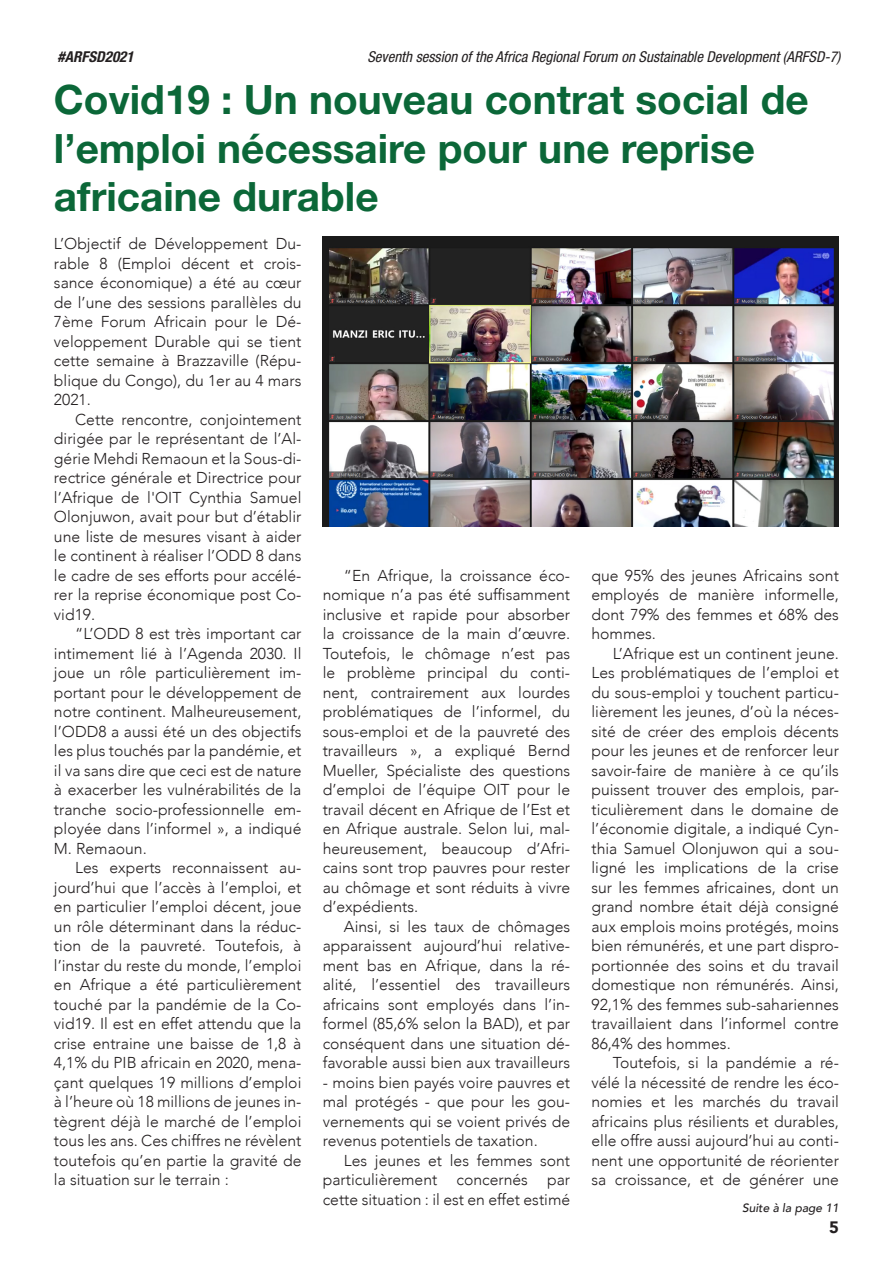
<style>
.page{position:relative;width:893px;height:1263px;background:#fff}
.page>*{position:absolute;margin:0;border:0;box-sizing:border-box;transform-origin:0 0}
._04_MainHead{font:700 40.5px/48.6px "Helvetica Neue LT Std";color:#0b6738}
.t1{font:900 16.5px "Avenir";color:#231f20}
._01_BodyText{font:300 15.75px/19.5px "Avenir";color:#231f20;text-align:justify}
._01_Body-firstpara{font:300 15.75px/19.5px "Avenir";color:#231f20;text-align:justify}
.t2{font:italic condensed 15px "Helvetica Neue LT Std";color:#231f20}
.t3{font:italic 700 condensed 15px "Helvetica Neue LT Std";color:#231f20}
._09_Continued_to_pag{font:italic 500 12px "Avenir";color:#231f20}
</style>
<div class="page">
<img style="left:323px;top:237px;width:516px;height:290px">
<p class="t3" style="left:58px;top:47px;width:78px">#ARFSD2021</p>
<p class="t2" style="left:367px;top:48px;width:475px">Seventh session of the Africa Regional Forum on Sustainable Development (ARFSD-7)</p>
<p class="_04_MainHead" style="left:54px;top:74px;width:756px">Covid19 : Un nouveau contrat social de l’emploi nécessaire pour une reprise africaine durable</p>
<p class="_01_Body-firstpara" style="left:54px;top:234px;width:249px">L’Objectif de Développement Du&shy;rable 8 (Emploi décent et crois&shy;sance économique) a été au cœur de l’une des sessions parallèles du 7ème Forum Africain pour le Dé&shy;veloppement Durable qui se tient cette semaine à Brazzaville (Répu&shy;blique du Congo), du 1er au 4 mars 2021.</p>
<p class="_01_BodyText" style="left:54px;top:409px;width:249px;text-indent:21px">Cette rencontre, conjointement dirigée par le représentant de l’Al&shy;gérie Mehdi Remaoun et la Sous-di&shy;rectrice générale et Directrice pour l’Afrique de l'OIT Cynthia Samuel Olonjuwon, avait pour but d’établir une liste de mesures visant à aider le continent à réaliser l’ODD 8 dans le cadre de ses efforts pour accélé&shy;rer la reprise économique post Co&shy;vid19.</p>
<p class="_01_BodyText" style="left:54px;top:624px;width:249px;text-indent:21px">“L’ODD 8 est très important car intimement lié à l’Agenda 2030. Il joue un rôle particulièrement im&shy;portant pour le développement de notre continent. Malheureusement, l’ODD8 a aussi été un des objectifs les plus touchés par la pandémie, et il va sans dire que ceci est de nature à exacerber les vulnérabilités de la tranche socio-professionnelle em&shy;ployée dans l’informel », a indiqué M. Remaoun.</p>
<p class="_01_BodyText" style="left:54px;top:858px;width:249px;text-indent:21px">Les experts reconnaissent au&shy;jourd’hui que l’accès à l’emploi, et en particulier l’emploi décent, joue un rôle déterminant dans la réduc&shy;tion de la pauvreté. Toutefois, à l’instar du reste du monde, l’emploi en Afrique a été particulièrement touché par la pandémie de la Co&shy;vid19. Il est en effet attendu que la crise entraine une baisse de 1,8 à 4,1% du PIB africain en 2020, mena&shy;çant quelques 19 millions d’emploi à l’heure où 18 millions de jeunes in&shy;tègrent déjà le marché de l’emploi tous les ans. Ces chiffres ne révèlent toutefois qu’en partie la gravité de la situation sur le terrain :</p>
<p class="_01_BodyText" style="left:323px;top:565px;width:249px;text-indent:21px">“En Afrique, la croissance éco&shy;nomique n’a pas été suffisamment inclusive et rapide pour absorber la croissance de la main d’œuvre.<br>Toutefois, le chômage n’est pas le problème principal du conti&shy;nent, contrairement aux lourdes problématiques de l’informel, du sous-emploi et de la pauvreté des travailleurs », a expliqué Bernd Mueller, Spécialiste des questions d’emploi de l’équipe OIT pour le travail décent en Afrique de l’Est et en Afrique australe. Selon lui, mal&shy;heureusement, beaucoup d’Afri&shy;cains sont trop pauvres pour rester au chômage et sont réduits à vivre d’expédients.</p>
<p class="_01_BodyText" style="left:323px;top:916px;width:249px;text-indent:21px">Ainsi, si les taux de chômages apparaissent aujourd’hui relative&shy;ment bas en Afrique, dans la ré&shy;alité, l’essentiel des travailleurs africains sont employés dans l’in&shy;formel (85,6% selon la BAD), et par conséquent dans une situation dé&shy;favorable aussi bien aux travailleurs</p>
<p class="_01_BodyText" style="left:323px;top:1072px;width:249px">- moins bien payés voire pauvres et mal protégés - que pour les gou&shy;vernements qui se voient privés de revenus potentiels de taxation.</p>
<p class="_01_BodyText" style="left:323px;top:1150px;width:249px;text-indent:21px">Les jeunes et les femmes sont particulièrement concernés par cette situation : il est en effet estimé</p>
<p class="_01_BodyText" style="left:591px;top:565px;width:249px">que 95% des jeunes Africains sont employés de manière informelle, dont 79% des femmes et 68% des hommes.</p>
<p class="_01_BodyText" style="left:591px;top:643px;width:249px;text-indent:21px">L’Afrique est un continent jeune.<br>Les problématiques de l’emploi et du sous-emploi y touchent particu&shy;lièrement les jeunes, d’où la néces&shy;sité de créer des emplois décents pour les jeunes et de renforcer leur savoir-faire de manière à ce qu’ils puissent trouver des emplois, par&shy;ticulièrement dans le domaine de l’économie digitale, a indiqué Cyn&shy;thia Samuel Olonjuwon qui a sou&shy;ligné les implications de la crise sur les femmes africaines, dont un grand nombre était déjà consigné aux emplois moins protégés, moins bien rémunérés, et une part dispro&shy;portionnée des soins et du travail domestique non rémunérés. Ainsi, 92,1% des femmes sub-sahariennes travaillaient dans l’informel contre 86,4% des hommes.</p>
<p class="_01_BodyText" style="left:591px;top:1053px;width:249px;text-indent:21px">Toutefois, si la pandémie a ré&shy;vélé la nécessité de rendre les éco&shy;nomies et les marchés du travail africains plus résilients et durables, elle offre aussi aujourd’hui au conti&shy;nent une opportunité de réorienter sa croissance, et de générer une</p>
<p class="_09_Continued_to_pag" style="left:742px;top:1200px;width:98px">Suite à la page 11</p>
<p class="t1" style="left:829px;top:1213px;width:11px">5</p>
</div>
